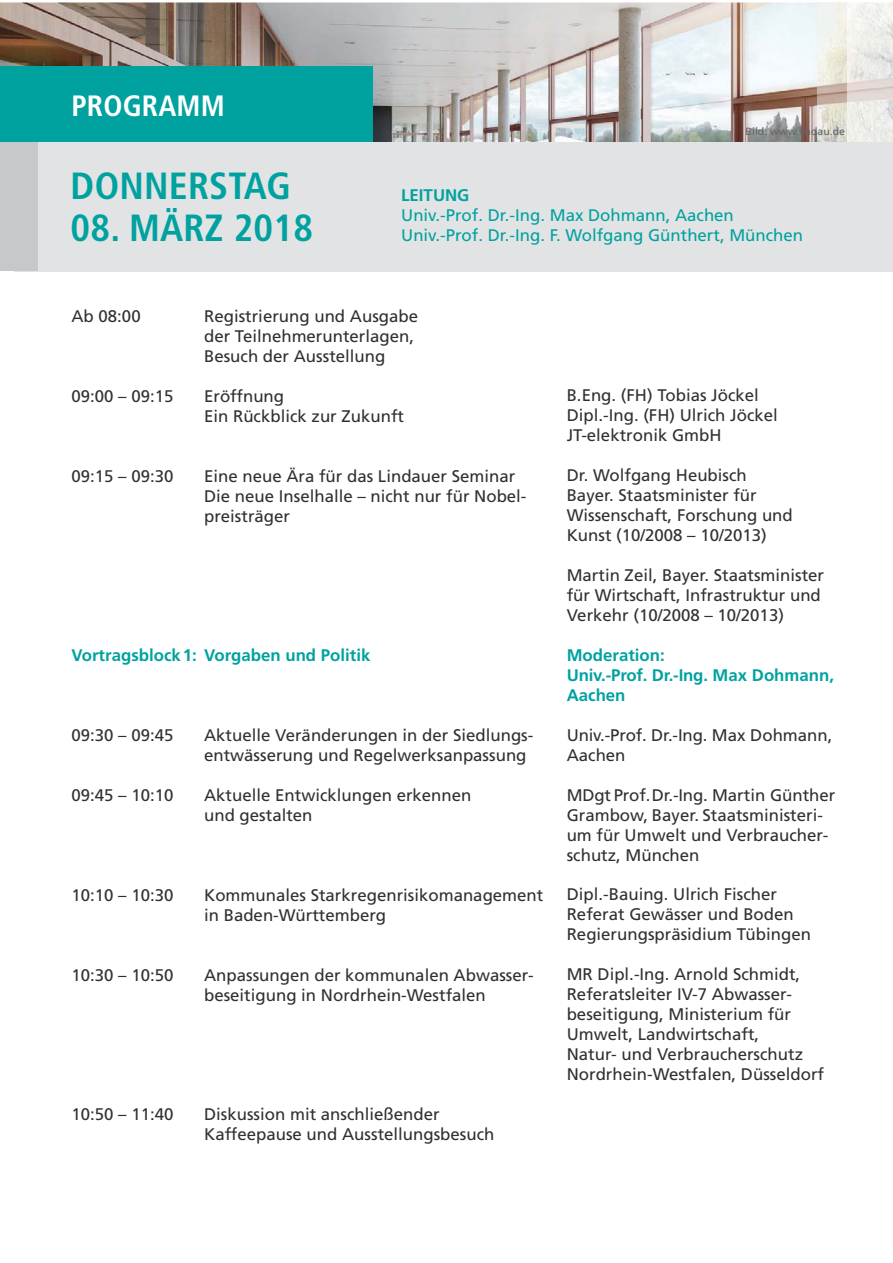
<style>
.page{position:relative;width:893px;height:1263px;background:#fff}
.page>*{position:absolute;margin:0;border:0;box-sizing:border-box;transform-origin:0 0}
.t1{font:700 condensed 37.8px "Frutiger LT Std";letter-spacing:.005em;color:#00a2a0}
.t2{font:700 condensed 29.4px "Frutiger LT Std";letter-spacing:.005em;color:#fff}
.t3{font:16.8px/20px "Frutiger LT Std";color:#323031}
.t4{font:700 16.8px/20px "Frutiger LT Std";color:#00a2a0}
.t5{font:16.8px/20px "Frutiger LT Std";color:#00a2a0}
.t6{font:10.5px "Frutiger LT Std";color:#636466}
</style>
<div class="page">
<img style="left:0;top:2px;width:817px;height:140px">
<div style="left:0;top:66px;width:373px;height:76px;background:#00a2a0"></div>
<svg style="left:817px;top:2px;width:75px;height:140px"></svg>
<div style="left:15px;top:142px;width:877px;height:129px;background:#e2e3e4"></div>
<div style="left:0;top:142px;width:38px;height:129px;background:#c6c8ca"></div>
<h2 class="t2" style="left:71px;top:89px;width:155px">PROGRAMM</h2>
<h1 class="t1" style="left:71px;top:164px;width:222px">DONNERSTAG</h1>
<h1 class="t1" style="left:71px;top:206px;width:244px">08. MÄRZ 2018</h1>
<p class="t6" style="left:745px;top:127px;width:101px">Bild: www.lindau.de</p>
<p class="t4" style="left:401px;top:186px;width:70px">LEITUNG</p>
<p class="t5" style="left:401px;top:206px;width:403px">Univ.-Prof. Dr.-Ing. Max Dohmann, Aachen<br>Univ.-Prof. Dr.-Ing. F. Wolfgang Günthert, München</p>
<p class="t3" style="left:71px;top:307px;width:71px">Ab 08:00</p>
<p class="t3" style="left:71px;top:387px;width:103px">09:00 – 09:15</p>
<p class="t3" style="left:71px;top:467px;width:103px">09:15 – 09:30</p>
<p class="t3" style="left:204px;top:307px;width:215px">Registrierung und Ausgabe der Teilnehmerunterlagen,<br>Besuch der Ausstellung</p>
<p class="t3" style="left:204px;top:387px;width:201px">Eröffnung<br>Ein Rückblick zur Zukunft</p>
<p class="t3" style="left:204px;top:467px;width:324px">Eine neue Ära für das Lindauer Seminar<br>Die neue Inselhalle – nicht nur für Nobel&shy;preisträger</p>
<p class="t4" style="left:71px;top:646px;width:300px">Vortragsblock 1: Vorgaben und Politik</p>
<p class="t3" style="left:71px;top:726px;width:103px">09:30 – 09:45</p>
<p class="t3" style="left:71px;top:786px;width:103px">09:45 – 10:10</p>
<p class="t3" style="left:204px;top:726px;width:331px">Aktuelle Veränderungen in der Siedlungs&shy;entwässerung und Regelwerksanpassung</p>
<p class="t3" style="left:204px;top:786px;width:269px">Aktuelle Entwicklungen erkennen und gestalten</p>
<p class="t3" style="left:71px;top:886px;width:103px">10:10 – 10:30</p>
<p class="t3" style="left:204px;top:886px;width:341px">Kommunales Starkregenrisikomanagement in Baden-Württemberg</p>
<p class="t3" style="left:71px;top:966px;width:103px">10:30 – 10:50</p>
<p class="t3" style="left:204px;top:966px;width:331px">Anpassungen der kommunalen Abwasser&shy;beseitigung in Nordrhein-Westfalen</p>
<p class="t3" style="left:71px;top:1105px;width:103px">10:50 – 11:40</p>
<p class="t3" style="left:204px;top:1105px;width:292px">Diskussion mit anschließender<br>Kaffeepause und Ausstellungsbesuch</p>
<p class="t3" style="left:566px;top:386px;width:213px">B.Eng. (FH) Tobias Jöckel<br>Dipl.-Ing. (FH) Ulrich Jöckel<br>JT-elektronik GmbH</p>
<p class="t3" style="left:566px;top:466px;width:228px">Dr. Wolfgang Heubisch<br>Bayer. Staatsminister für<br>Wissenschaft, Forschung und<br>Kunst (10/2008 – 10/2013)</p>
<p class="t3" style="left:566px;top:566px;width:259px">Martin Zeil, Bayer. Staatsminister für Wirtschaft, Infrastruktur und<br>Verkehr (10/2008 – 10/2013)</p>
<p class="t4" style="left:566px;top:646px;width:269px">Moderation:<br>Univ.-Prof. Dr.-Ing. Max Dohmann,<br>Aachen</p>
<p class="t3" style="left:566px;top:726px;width:267px">Univ.-Prof. Dr.-Ing. Max Dohmann,<br>Aachen</p>
<p class="t3" style="left:566px;top:786px;width:270px">MDgt Prof. Dr.-Ing. Martin Günther<br>Grambow, Bayer. Staatsministeri&shy;um für Umwelt und Verbraucher&shy;schutz, München</p>
<p class="t3" style="left:566px;top:885px;width:246px">Dipl.-Bauing. Ulrich Fischer<br>Referat Gewässer und Boden<br>Regierungspräsidium Tübingen</p>
<p class="t3" style="left:566px;top:965px;width:259px">MR Dipl.-Ing. Arnold Schmidt,<br>Referatsleiter IV-7 Abwasser&shy;beseitigung, Ministerium für<br>Umwelt, Landwirtschaft,<br>Natur- und Verbraucherschutz<br>Nordrhein-Westfalen, Düsseldorf</p>
</div>
